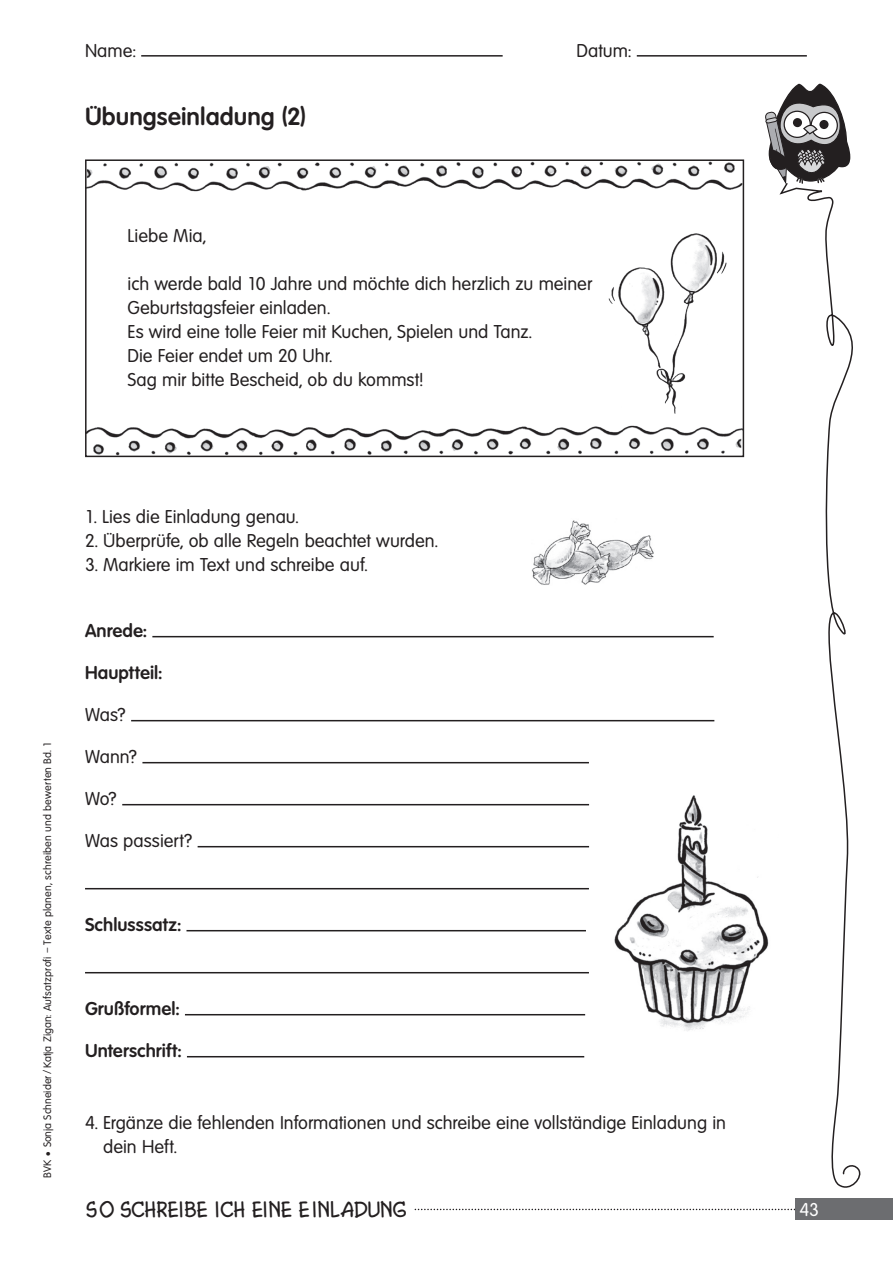
<style>
.page{position:relative;width:893px;height:1263px;background:#fff}
.page>*{position:absolute;margin:0;border:0;box-sizing:border-box;transform-origin:0 0}
.t1{font:700 24px "Volkswagen Serial";letter-spacing:.005em;color:#231f20}
.t2{font:700 22.5px "Copototo";letter-spacing:.055em;color:#231f20}
.t3{font:18px/24px "Volkswagen Serial";color:#231f20}
.t4{font:700 18px "Volkswagen Serial";letter-spacing:.005em;color:#231f20}
.t5{font:18px "Volkswagen Serial";color:#fff}
.t6{font:10.5px "Volkswagen Serial";letter-spacing:.015em;color:#231f20}
.s1{font-family:"Norddruck"}
</style>
<div class="page">
<hr style="left:141px;top:55px;width:362px;height:2px;background:#231f20">
<hr style="left:637px;top:55px;width:170px;height:2px;background:#231f20">
<svg style="left:414px;top:1209px;width:381px;height:1px"></svg>
<div style="left:795px;top:1199px;width:98px;height:21px;background:#6c6d70"></div>
<svg style="left:765px;top:84px;width:85px;height:98px"></svg>
<svg style="left:779px;top:182px;width:82px;height:1006px"></svg>
<img style="left:88px;top:425px;width:653px;height:29px">
<img style="left:88px;top:162px;width:653px;height:30px">
<div style="left:85px;top:159px;width:659px;height:298px;border:2px solid #231f20"></div>
<hr style="left:152px;top:636px;width:562px;height:1px;background:#231f20">
<hr style="left:131px;top:720px;width:583px;height:1px;background:#231f20">
<hr style="left:142px;top:762px;width:447px;height:1px;background:#231f20">
<hr style="left:122px;top:804px;width:467px;height:1px;background:#231f20">
<hr style="left:198px;top:846px;width:391px;height:1px;background:#231f20">
<hr style="left:85px;top:888px;width:504px;height:1px;background:#231f20">
<hr style="left:186px;top:930px;width:400px;height:1px;background:#231f20">
<hr style="left:85px;top:972px;width:504px;height:1px;background:#231f20">
<hr style="left:185px;top:1014px;width:400px;height:1px;background:#231f20">
<hr style="left:187px;top:1056px;width:397px;height:1px;background:#231f20">
<img style="left:608px;top:233px;width:119px;height:181px">
<img style="left:614px;top:795px;width:155px;height:236px">
<img style="left:531px;top:520px;width:123px;height:65px">
<p class="t3" style="left:85px;top:38px;width:52px">Name:</p>
<p class="t3" style="left:577px;top:38px;width:56px">Datum:</p>
<h1 class="t1" style="left:85px;top:102px;width:223px">Übungseinladung (2)</h1>
<p class="t3" style="left:128px;top:223px;width:80px">Liebe Mia,</p>
<p class="t3" style="left:128px;top:271px;width:466px">ich werde bald 10 Jahre und möchte dich herzlich zu meiner Geburtstagsfeier einladen.<br>Es wird eine tolle Feier mit Kuchen, Spielen und Tanz.<br>Die Feier endet um 20 Uhr.<br>Sag mir bitte Bescheid, ob du kommst!</p>
<p class="t6" style="left:41px;top:1178px;width:439px;rotate:-90deg">BVK <span class="s1">•</span> Sonja Schneider / Katja Zigan: Aufsatzprofi – Texte planen, schreiben und bewerten Bd. 1</p>
<p class="t3" style="left:85px;top:505px;width:215px">1. Lies die Einladung genau.</p>
<p class="t3" style="left:85px;top:529px;width:354px">2. Überprüfe, ob alle Regeln beachtet wurden.</p>
<p class="t3" style="left:85px;top:553px;width:284px">3. Markiere im Text und schreibe auf.</p>
<p class="t4" style="left:85px;top:620px;width:64px">Anrede:</p>
<p class="t4" style="left:85px;top:662px;width:79px">Hauptteil:</p>
<p class="t3" style="left:85px;top:703px;width:42px">Was?</p>
<p class="t3" style="left:85px;top:745px;width:54px">Wann?</p>
<p class="t3" style="left:85px;top:787px;width:33px">Wo?</p>
<p class="t3" style="left:85px;top:829px;width:109px">Was passiert?</p>
<p class="t4" style="left:85px;top:914px;width:98px">Schlusssatz:</p>
<p class="t4" style="left:85px;top:998px;width:96px">Grußformel:</p>
<p class="t4" style="left:85px;top:1040px;width:98px">Unterschrift:</p>
<p class="t3" style="left:103px;top:1111px;width:624px;text-indent:-18px">4. Ergänze die fehlenden Informationen und schreibe eine vollständige Einladung in dein Heft.</p>
<p class="t2" style="left:85px;top:1195px;width:320px">SO SCHREIBE ICH EINE EINLADUNG</p>
<p class="t5" style="left:799px;top:1199px;width:21px">43</p>
</div>
